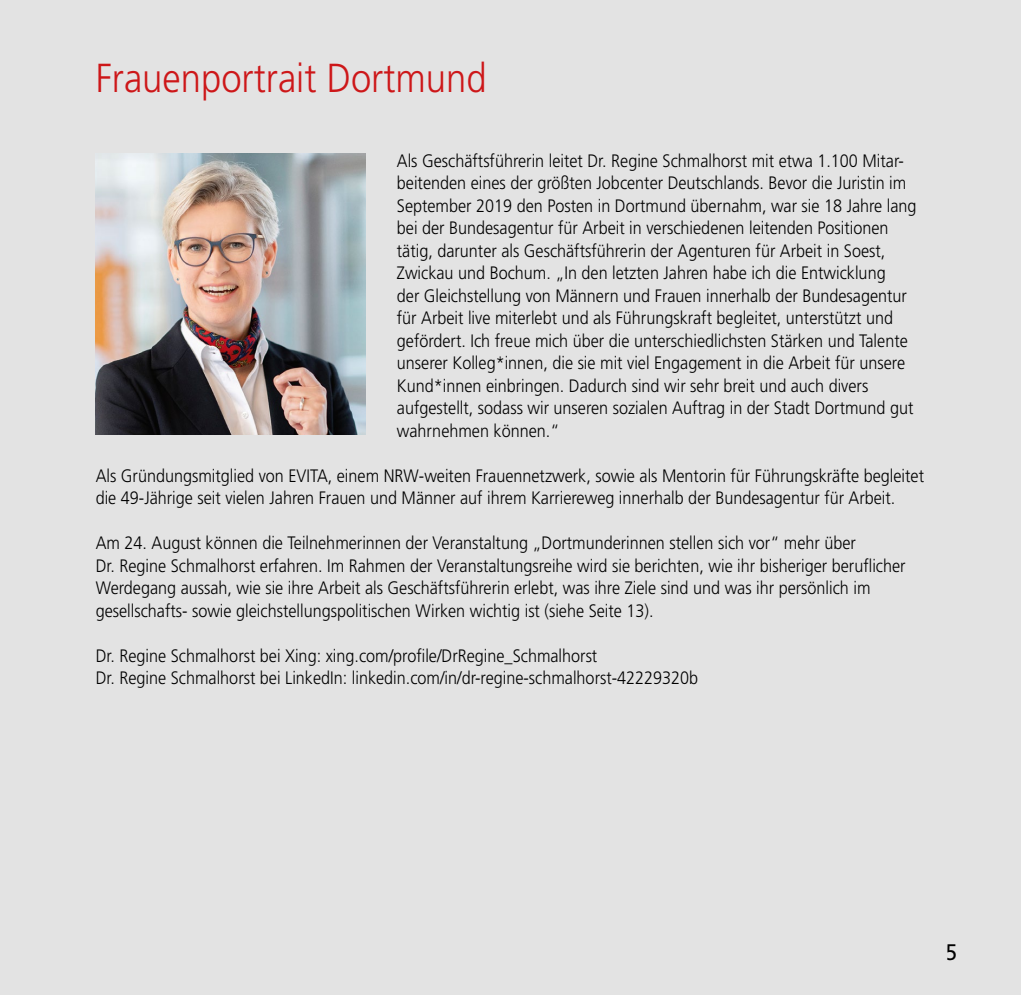
<style>
.page{position:relative;width:1021px;height:995px;background:#fff}
.page>*{position:absolute;margin:0;border:0;box-sizing:border-box;transform-origin:0 0}
.t1{font:300 40.5px "Frutiger LT";color:#cd1719;scale:.9 1}
.t2{font:22.5px "Frutiger LT";color:#000;scale:.9 1}
.t3{font:300 18px/22.5px "Frutiger LT Pro";color:#000;scale:.9 1}
</style>
<div class="page">
<div style="left:0;top:0;width:1020px;height:995px;background:#e3e3e3"></div>
<img style="left:96px;top:153px;width:269px;height:282px">
<h1 class="t1" style="left:96px;top:55px;width:436px">Frauenportrait Dortmund</h1>
<p class="t3" style="left:397px;top:149px;width:579px">Als Geschäftsführerin leitet Dr. Regine Schmalhorst mit etwa 1.100 Mitar&shy;beitenden eines der größten Jobcenter Deutschlands. Bevor die Juristin im September 2019 den Posten in Dortmund übernahm, war sie 18 Jahre lang bei der Bundesagentur für Arbeit in verschiedenen leitenden Positionen tätig, darunter als Geschäftsführerin der Agenturen für Arbeit in Soest, Zwickau und Bochum. „In den letzten Jahren habe ich die Entwicklung<br>der Gleichstellung von Männern und Frauen innerhalb der Bundesagentur für Arbeit live miterlebt und als Führungskraft begleitet, unterstützt und gefördert. Ich freue mich über die unterschiedlichsten Stärken und Talente unserer Kolleg*innen, die sie mit viel Engagement in die Arbeit für unsere Kund*innen einbringen. Dadurch sind wir sehr breit und auch divers aufgestellt, sodass wir unseren sozialen Auftrag in der Stadt Dortmund gut wahrnehmen können.“</p>
<p class="t3" style="left:96px;top:464px;width:921px">Als Gründungsmitglied von EVITA, einem NRW-weiten Frauennetzwerk, sowie als Mentorin für Führungskräfte begleitet die 49-Jährige seit vielen Jahren Frauen und Männer auf ihrem Karriereweg innerhalb der Bundesagentur für Arbeit.</p>
<p class="t3" style="left:96px;top:532px;width:901px">Am 24. August können die Teilnehmerinnen der Veranstaltung „Dortmunderinnen stellen sich vor“ mehr über<br>Dr. Regine Schmalhorst erfahren. Im Rahmen der Veranstaltungsreihe wird sie berichten, wie ihr bisheriger beruflicher Werdegang aussah, wie sie ihre Arbeit als Geschäftsführerin erlebt, was ihre Ziele sind und was ihr persönlich im gesellschafts- sowie gleichstellungspolitischen Wirken wichtig ist (siehe Seite 13).</p>
<p class="t3" style="left:96px;top:644px;width:671px">Dr. Regine Schmalhorst bei Xing: xing.com/profile/DrRegine_Schmalhorst<br>Dr. Regine Schmalhorst bei LinkedIn: linkedin.com/in/dr-regine-schmalhorst-42229320b</p>
<p class="t2" style="left:945px;top:938px;width:14px">5</p>
</div>
